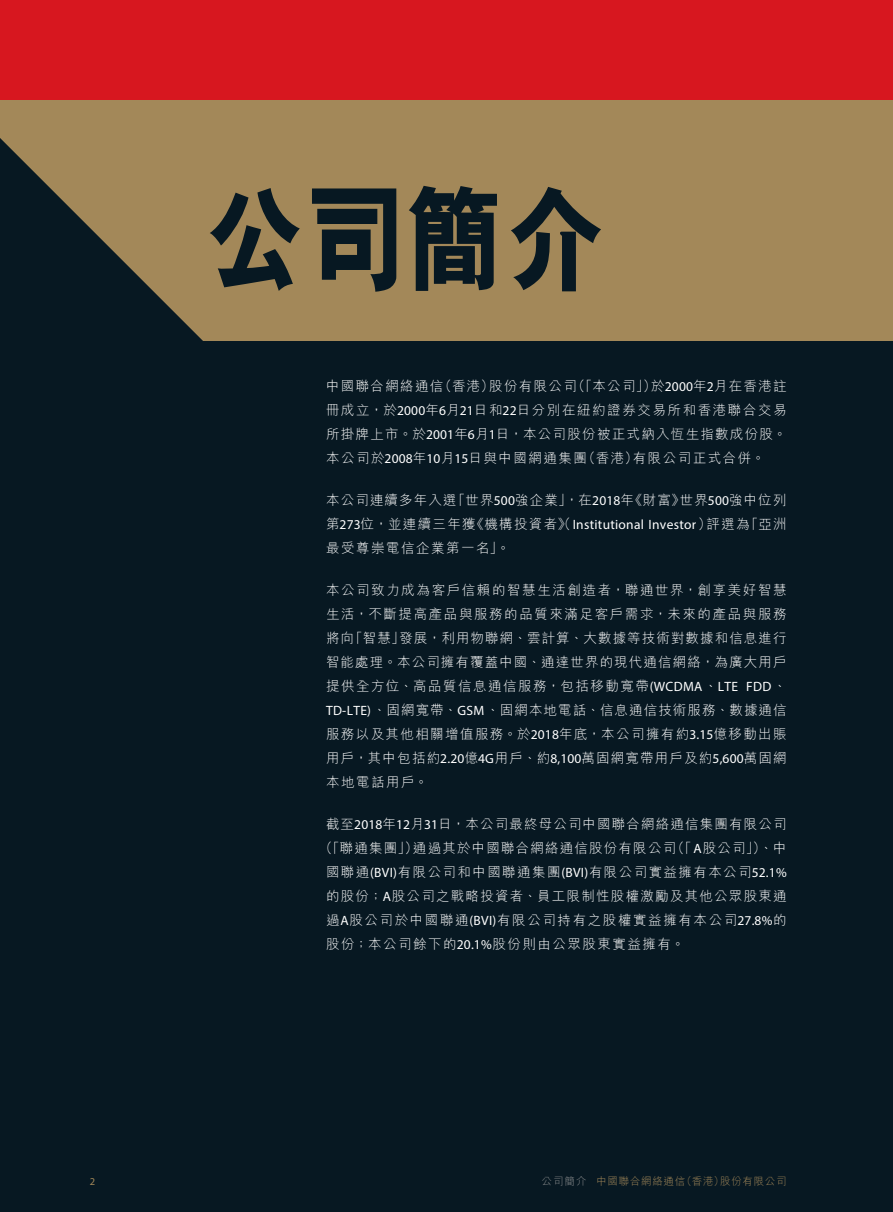
<style>
.page{position:relative;width:893px;height:1212px;background:#fff}
.page>*{position:absolute;margin:0;border:0;box-sizing:border-box;transform-origin:0 0}
.t1{font:800 117.6px "M Hei HK";color:#071822;scale:.85 1}
.t2{font:300 13.5px/24px "M Hei HK";letter-spacing:.095em;color:#fff;text-align:justify}
.t3{font:300 13.5px "M Hei HK";letter-spacing:.12em;color:#fff}
.t4{font:300 10.5px "M Hei HK";letter-spacing:.065em;color:#a38859}
.t5{font:10.5px "Myriad Pro";color:#a38859}
.s1{font-family:"Myriad Pro";font-weight:400}
.s2{color:#8e9091}
</style>
<div class="page">
<div style="left:0;top:322px;width:893px;height:890px;background:#071822"></div>
<div style="left:0;top:0;width:893px;height:253px;background:#d7171f"></div>
<div style="left:0;top:100px;width:893px;height:241px;background:#a38859"></div>
<svg style="left:0;top:138px;width:203px;height:203px"></svg>
<p class="t1" style="left:206px;top:181px;width:472px">公司簡介</p>
<p class="t2" style="left:326px;top:373px;width:462px">中國聯合網絡通信（香港）股份有限公司（「本公司」）於<span class="s1">2000</span>年<span class="s1">2</span>月在香港註冊成立，於<span class="s1">2000</span>年<span class="s1">6</span>月<span class="s1">21</span>日和<span class="s1">22</span>日分別在紐約證券交易所和香港聯合交易所掛牌上市。於<span class="s1">2001</span>年<span class="s1">6</span>月<span class="s1">1</span>日，本公司股份被正式納入恆生指數成份股。本公司於<span class="s1">2008</span>年<span class="s1">10</span>月<span class="s1">15</span>日與中國網通集團（香港）有限公司正式合併。</p>
<p class="t2" style="left:326px;top:487px;width:462px">本公司連續多年入選「世界<span class="s1">500</span>強企業」，在<span class="s1">2018</span>年《財富》世界<span class="s1">500</span>強中位列第<span class="s1">273</span>位，並連續三年獲《機構投資者》（<span class="s1">Institutional Investor</span>）評選為「亞洲最受尊崇電信企業第一名」。</p>
<p class="t2" style="left:326px;top:577px;width:462px">本公司致力成為客戶信賴的智慧生活創造者，聯通世界，創享美好智慧生活，不斷提高產品與服務的品質來滿足客戶需求，未來的產品與服務將向「智慧」發展，利用物聯網、雲計算、大數據等技術對數據和信息進行智能處理。本公司擁有覆蓋中國、通達世界的現代通信網絡，為廣大用戶提供全方位、高品質信息通信服務，包括移動寬帶<span class="s1">(WCDMA</span>、<span class="s1">LTE FDD</span>、<span class="s1">TD-LTE)</span>、固網寬帶、<span class="s1">GSM</span>、固網本地電話、信息通信技術服務、數據通信服務以及其他相關增值服務。於<span class="s1">2018</span>年底，本公司擁有約<span class="s1">3.15</span>億移動出賬用戶，其中包括約<span class="s1">2.20</span>億<span class="s1">4G</span>用戶、約<span class="s1">8,100</span>萬固網寬帶用戶及約<span class="s1">5,600</span>萬固網本地電話用戶。</p>
<p class="t2" style="left:326px;top:811px;width:462px">截至<span class="s1">2018</span>年<span class="s1">12</span>月<span class="s1">31</span>日，本公司最終母公司中國聯合網絡通信集團有限公司</p>
<p class="t2" style="left:319px;top:835px;width:469px">（「聯通集團」）通過其於中國聯合網絡通信股份有限公司（「<span class="s1">A</span>股公司」）、中</p>
<p class="t2" style="left:326px;top:859px;width:462px">國聯通<span class="s1">(BVI)</span>有限公司和中國聯通集團<span class="s1">(BVI)</span>有限公司實益擁有本公司<span class="s1">52.1%</span></p>
<p class="t2" style="left:326px;top:883px;width:462px">的股份；<span class="s1">A</span>股公司之戰略投資者、員工限制性股權激勵及其他公眾股東通</p>
<p class="t3" style="left:326px;top:913px;width:462px">過<span class="s1">A</span>股公司於中國聯通<span class="s1">(BVI)</span>有限公司持有之股權實益擁有本公司<span class="s1">27.8%</span>的</p>
<p class="t2" style="left:326px;top:931px;width:360px">股份；本公司餘下的<span class="s1">20.1%</span>股份則由公眾股東實益擁有。</p>
<p class="t5" style="left:90px;top:1175px;width:7px">2</p>
<p class="t4" style="left:541px;top:1176px;width:247px"><span class="s2">公司簡介</span> 中國聯合網絡通信（香港）股份有限公司</p>
</div>
